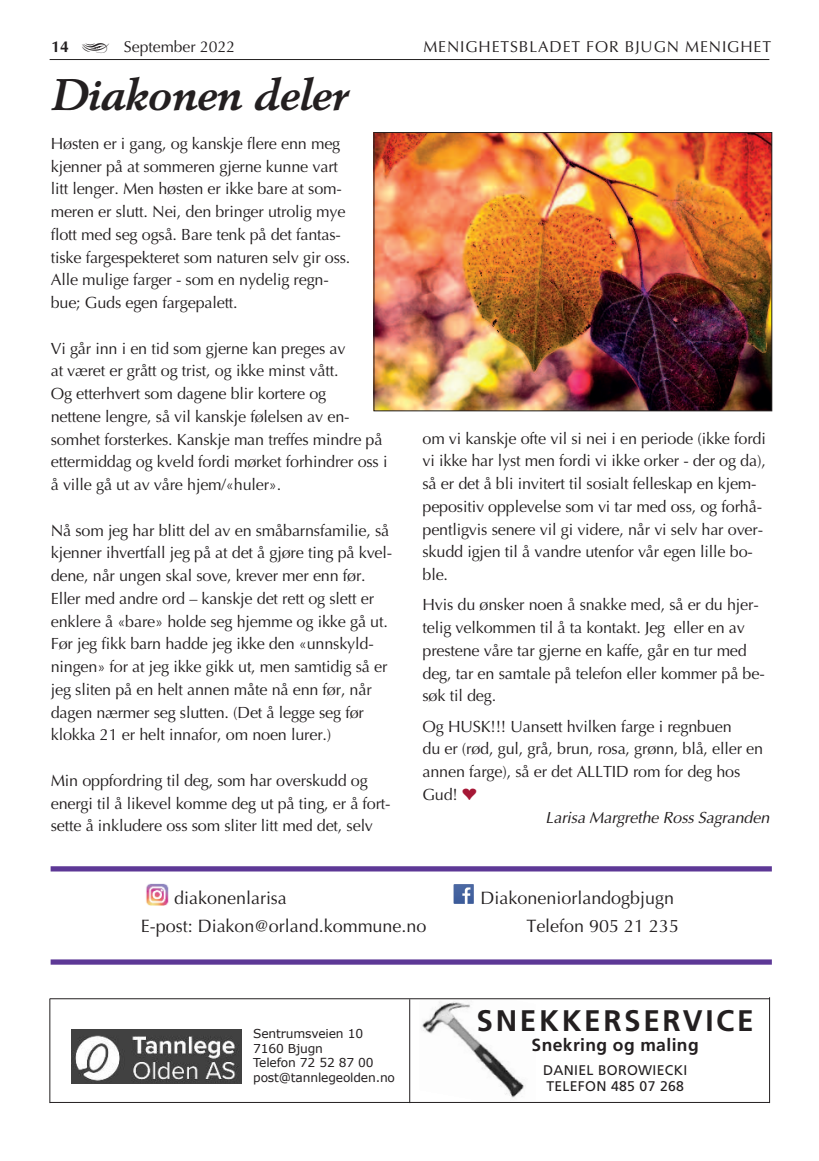
<style>
.page{position:relative;width:819px;height:1161px;background:#fff}
.page>*{position:absolute;margin:0;border:0;box-sizing:border-box;transform-origin:0 0}
.t1{font:italic 700 43.75px "Berling";letter-spacing:-.005em;color:#231f20}
.t2{font:700 29.75px "Frutiger";letter-spacing:.09em;color:#231f20}
.t3{font:17.85px "Optima";color:#231f20}
.t4{font:700 17.5px "Frutiger";letter-spacing:.02em;color:#231f20}
.t5{font:16.1px/22.8px "Optima";letter-spacing:-.01em;color:#231f20}
.t6{font:italic 16.1px "Optima";letter-spacing:-.01em;color:#231f20}
.t7{font:15.75px "Optima";letter-spacing:.055em;color:#231f20}
.t8{font:15.75px "Optima";color:#231f20}
.t9{font:700 15.75px "Optima";color:#231f20}
.t10{font:14px/15.8px "Frutiger";letter-spacing:.02em;color:#231f20}
.t11{font:12.25px/14.7px "Verdana";letter-spacing:-.015em;color:#231f20}
.s1{font-family:"Arial Unicode MS";color:#a61836}
</style>
<div class="page">
<hr style="left:50px;top:59px;width:719px;height:1px;background:#231f20">
<div style="left:51px;top:866px;width:720px;height:5px;background:#5d3896"></div>
<div style="left:51px;top:959px;width:720px;height:6px;background:#5d3896"></div>
<img style="left:146px;top:883px;width:23px;height:22px">
<svg style="left:453px;top:884px;width:21px;height:20px"></svg>
<img style="left:376px;top:134px;width:394px;height:275px">
<div style="left:374px;top:132px;width:398px;height:279px;border:1px solid #231f20"></div>
<hr style="left:50px;top:998px;width:719px;height:1px;background:#231f20">
<hr style="left:50px;top:1102px;width:719px;height:1px;background:#231f20">
<hr style="left:50px;top:999px;width:1px;height:104px;background:#231f20">
<hr style="left:409px;top:999px;width:1px;height:104px;background:#231f20">
<hr style="left:769px;top:997px;width:1px;height:106px;background:#231f20">
<img style="left:72px;top:1029px;width:170px;height:55px">
<img style="left:422px;top:1001px;width:104px;height:97px">
<p class="t9" style="left:51px;top:38px;width:19px">14</p>
<p class="t8" style="left:124px;top:38px;width:113px">September 2022</p>
<p class="t7" style="left:423px;top:38px;width:349px">MENIGHETSBLADET FOR BJUGN MENIGHET</p>
<h1 class="t1" style="left:51px;top:76px;width:299px">Diakonen deler</h1>
<p class="t5" style="left:51px;top:132px;width:301px">Høsten er i gang, og kanskje flere enn meg kjenner på at sommeren gjerne kunne vart litt lenger. Men høsten er ikke bare at som&shy;meren er slutt. Nei, den bringer utrolig mye flott med seg også. Bare tenk på det fantas&shy;tiske fargespekteret som naturen selv gir oss.<br>Alle mulige farger - som en nydelig regn&shy;bue; Guds egen fargepalett.</p>
<p class="t5" style="left:51px;top:337px;width:338px">Vi går inn i en tid som gjerne kan preges av<br>at været er grått og trist, og ikke minst vått.<br>Og etterhvert som dagene blir kortere og<br>nettene lengre, så vil kanskje følelsen av en&shy;somhet forsterkes. Kanskje man treffes mindre på ettermiddag og kveld fordi mørket forhindrer oss i å ville gå ut av våre hjem/«huler».</p>
<p class="t5" style="left:51px;top:519px;width:343px">Nå som jeg har blitt del av en småbarnsfamilie, så kjenner ihvertfall jeg på at det å gjøre ting på kvel&shy;dene, når ungen skal sove, krever mer enn før.<br>Eller med andre ord – kanskje det rett og slett er enklere å «bare» holde seg hjemme og ikke gå ut.<br>Før jeg fikk barn hadde jeg ikke den «unnskyld&shy;ningen» for at jeg ikke gikk ut, men samtidig så er jeg sliten på en helt annen måte nå enn før, når dagen nærmer seg slutten. (Det å legge seg før klokka 21 er helt innafor, om noen lurer.)</p>
<p class="t5" style="left:51px;top:769px;width:341px">Min oppfordring til deg, som har overskudd og energi til å likevel komme deg ut på ting, er å fort&shy;sette å inkludere oss som sliter litt med det, selv</p>
<p class="t5" style="left:422px;top:427px;width:345px">om vi kanskje ofte vil si nei i en periode (ikke fordi vi ikke har lyst men fordi vi ikke orker - der og da), så er det å bli invitert til sosialt felleskap en kjem&shy;pepositiv opplevelse som vi tar med oss, og forhå&shy;pentligvis senere vil gi videre, når vi selv har over&shy;skudd igjen til å vandre utenfor vår egen lille bo&shy;ble.</p>
<p class="t5" style="left:422px;top:594px;width:344px">Hvis du ønsker noen å snakke med, så er du hjer&shy;telig velkommen til å ta kontakt. Jeg eller en av prestene våre tar gjerne en kaffe, går en tur med deg, tar en samtale på telefon eller kommer på be&shy;søk til deg.</p>
<p class="t5" style="left:422px;top:715px;width:311px">Og HUSK!!! Uansett hvilken farge i regnbuen</p>
<p class="t5" style="left:422px;top:738px;width:342px">du er (rød, gul, grå, brun, rosa, grønn, blå, eller en</p>
<p class="t5" style="left:422px;top:760px;width:319px">annen farge), så er det ALLTID rom for deg hos</p>
<p class="t5" style="left:422px;top:783px;width:56px">Gud! <span class="s1">❤</span></p>
<p class="t6" style="left:545px;top:808px;width:225px">Larisa Margrethe Ross Sagranden</p>
<p class="t3" style="left:174px;top:887px;width:114px">diakonenlarisa</p>
<p class="t3" style="left:480px;top:887px;width:195px">Diakoneniorlandogbjugn</p>
<p class="t3" style="left:141px;top:915px;width:287px">E-post: Diakon@orland.kommune.no</p>
<p class="t3" style="left:526px;top:915px;width:154px">Telefon 905 21 235</p>
<p class="t11" style="left:253px;top:1026px;width:143px">Sentrumsveien 10<br>7160 Bjugn<br>Telefon 72 52 87 00 post@tannlegeolden.no</p>
<h2 class="t2" style="left:476px;top:1009px;width:278px">SNEKKERSERVICE</h2>
<p class="t4" style="left:531px;top:1037px;width:169px">Snekring og maling</p>
<p class="t10" style="left:543px;top:1063px;width:146px">DANIEL BOROWIECKI<br>TELEFON 485 07 268</p>
</div>
